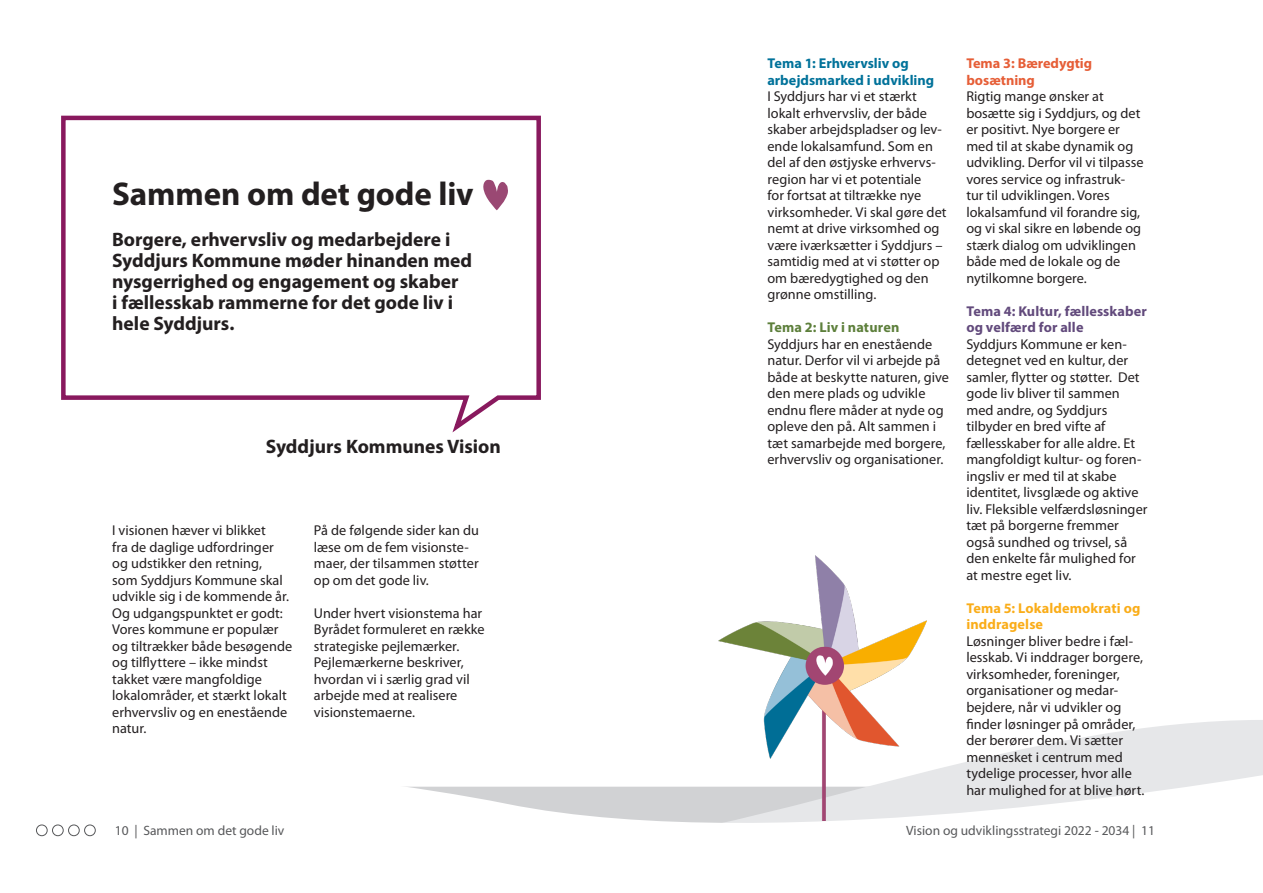
<style>
.page{position:relative;width:1263px;height:893px;background:#fff}
.page>*{position:absolute;margin:0;border:0;box-sizing:border-box;transform-origin:0 0}
.t1{font:700 33px "Myriad Pro";letter-spacing:-.005em;color:#231f20}
.t2{font:700 19.5px/21px "Myriad Pro";color:#231f20}
.t3{font:14.25px/16.5px "Myriad Pro";letter-spacing:.005em;color:#231f20}
.t4{font:700 14.25px/16.5px "Myriad Pro";color:#00729a}
.t5{font:700 14.25px/16.5px "Myriad Pro";letter-spacing:.01em;color:#624a7c}
.t6{font:700 14.25px/16.5px "Myriad Pro";letter-spacing:.01em;color:#faad19}
.t7{font:700 14.25px "Myriad Pro";color:#e65e37}
.t8{font:700 14.25px "Myriad Pro";letter-spacing:.01em;color:#5d7f3b}
.t9{font:13.5px "Myriad Pro";color:#57585a}
</style>
<div class="page">
<svg style="left:1082px;top:720px;width:181px;height:18px;fill:#e6e7e9"></svg>
<svg style="left:36px;top:738px;width:1227px;height:99px"></svg>
<img style="left:719px;top:556px;width:208px;height:264px">
<svg style="left:61px;top:115px;width:480px;height:318px"></svg>
<svg style="left:483px;top:179px;width:25px;height:31px"></svg>
<div style="left:36px;top:825px;width:12px;height:11px;border:1px solid #57585a;border-radius:50%"></div>
<div style="left:68px;top:825px;width:12px;height:11px;border:1px solid #57585a;border-radius:50%"></div>
<div style="left:52px;top:825px;width:12px;height:11px;border:1px solid #57585a;border-radius:50%"></div>
<div style="left:84px;top:825px;width:12px;height:11px;border:1px solid #57585a;border-radius:50%"></div>
<p class="t1" style="left:112px;top:172px;width:363px">Sammen om det gode liv</p>
<p class="t2" style="left:112px;top:229px;width:361px">Borgere, erhvervsliv og medarbejdere i Syddjurs Kommune møder hinanden med nysgerrighed og engagement og skaber<br>i fællesskab rammerne for det gode liv i hele Syddjurs.</p>
<p class="t2" style="left:266px;top:435px;width:237px">Syddjurs Kommunes Vision</p>
<p class="t3" style="left:112px;top:522px;width:182px">I visionen hæver vi blikket<br>fra de daglige udfordringer og udstikker den retning,<br>som Syddjurs Kommune skal udvikle sig i de kommende år.<br>Og udgangspunktet er godt:<br>Vores kommune er populær og tiltrækker både besøgende og tilflyttere – ikke mindst takket være mangfoldige lokalområder, et stærkt lokalt erhvervsliv og en enestående natur.</p>
<p class="t3" style="left:314px;top:522px;width:167px">På de følgende sider kan du læse om de fem visionste&shy;maer, der tilsammen støtter op om det gode liv.</p>
<p class="t3" style="left:314px;top:605px;width:172px">Under hvert visionstema har<br>Byrådet formuleret en række strategiske pejlemærker.<br>Pejlemærkerne beskriver, hvordan vi i særlig grad vil arbejde med at realisere visionstemaerne.</p>
<p class="t4" style="left:767px;top:55px;width:168px">Tema 1: Erhvervsliv og arbejdsmarked i udvikling</p>
<p class="t3" style="left:767px;top:88px;width:181px">I Syddjurs har vi et stærkt lokalt erhvervsliv, der både skaber arbejdspladser og lev&shy;ende lokalsamfund. Som en del af den østjyske erhvervs&shy;region har vi et potentiale<br>for fortsat at tiltrække nye virksomheder. Vi skal gøre det nemt at drive virksomhed og være iværksætter i Syddjurs – samtidig med at vi støtter op om bæredygtighed og den grønne omstilling.</p>
<p class="t8" style="left:767px;top:318px;width:133px">Tema 2: Liv i naturen</p>
<p class="t3" style="left:767px;top:336px;width:183px">Syddjurs har en enestående natur. Derfor vil vi arbejde på både at beskytte naturen, give den mere plads og udvikle endnu flere måder at nyde og opleve den på. Alt sammen i tæt samarbejde med borgere, erhvervsliv og organisationer.</p>
<p class="t7" style="left:966px;top:54px;width:127px">Tema 3: Bæredygtig</p>
<p class="t7" style="left:966px;top:71px;width:70px">bosætning</p>
<p class="t3" style="left:966px;top:88px;width:179px">Rigtig mange ønsker at bosætte sig i Syddjurs, og det er positivt. Nye borgere er med til at skabe dynamik og udvikling. Derfor vil vi tilpasse vores service og infrastruk&shy;tur til udviklingen. Vores lokalsamfund vil forandre sig, og vi skal sikre en løbende og stærk dialog om udviklingen både med de lokale og de nytilkomne borgere.</p>
<p class="t5" style="left:966px;top:302px;width:182px">Tema 4: Kultur, fællesskaber og velfærd for alle</p>
<p class="t3" style="left:966px;top:336px;width:183px">Syddjurs Kommune er ken&shy;detegnet ved en kultur, der samler, flytter og støtter. Det gode liv bliver til sammen med andre, og Syddjurs tilbyder en bred vifte af fællesskaber for alle aldre. Et mangfoldigt kultur- og foren&shy;ingsliv er med til at skabe identitet, livsglæde og aktive liv. Fleksible velfærdsløsninger tæt på borgerne fremmer også sundhed og trivsel, så den enkelte får mulighed for at mestre eget liv.</p>
<p class="t6" style="left:966px;top:599px;width:176px">Tema 5: Lokaldemokrati og inddragelse</p>
<p class="t3" style="left:966px;top:633px;width:180px">Løsninger bliver bedre i fæl&shy;lesskab. Vi inddrager borgere, virksomheder, foreninger, organisationer og medar&shy;bejdere, når vi udvikler og finder løsninger på områder, der berører dem. Vi sætter mennesket i centrum med tydelige processer, hvor alle har mulighed for at blive hørt.</p>
<p class="t9" style="left:115px;top:822px;width:171px">10 | Sammen om det gode liv</p>
<p class="t9" style="left:906px;top:822px;width:250px">Vision og udviklingsstrategi 2022 - 2034 | 11</p>
</div>
